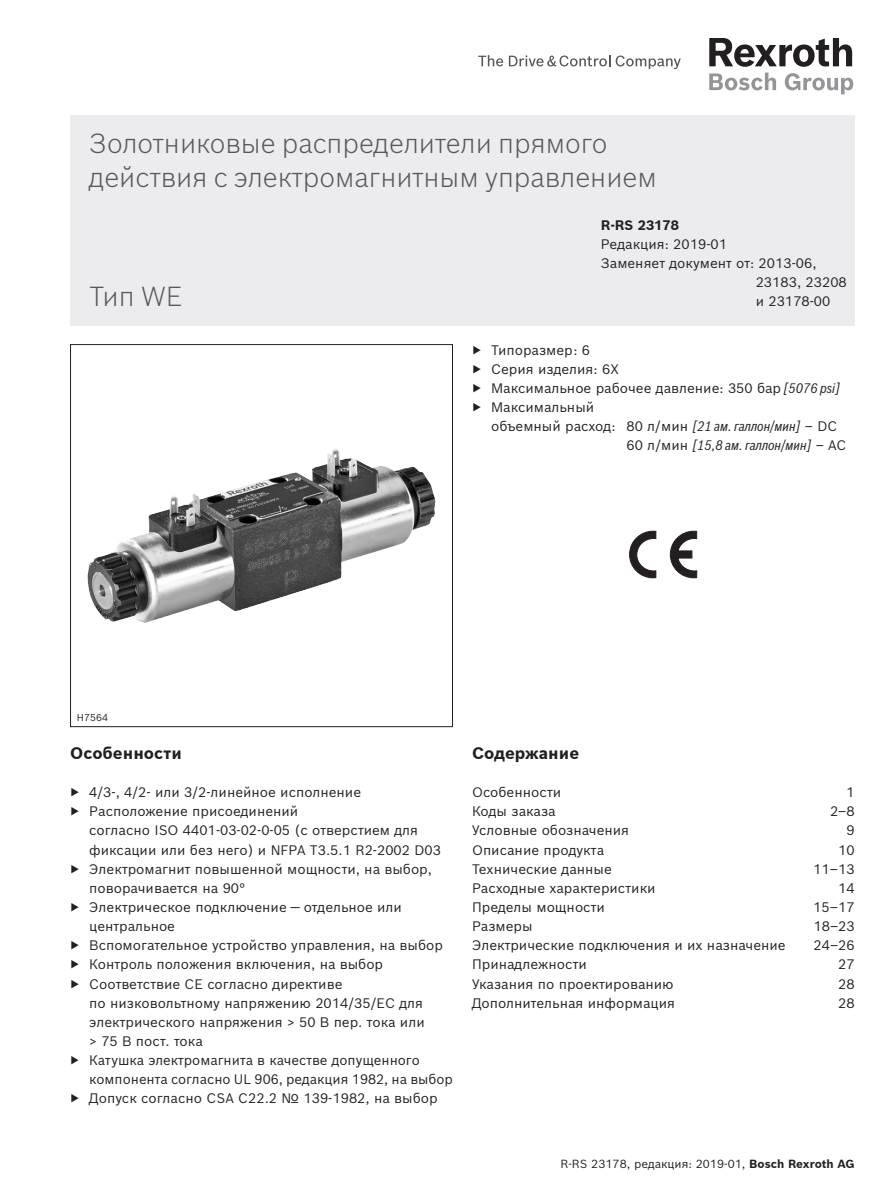
<style>
.page{position:relative;width:893px;height:1191px;background:#fff}
.page>*{position:absolute;margin:0;border:0;box-sizing:border-box;transform-origin:0 0}
.t1{font:300 27px/33.5px "Bosch Sans";color:#57585a}
.t2{font:700 16.5px "Bosch Sans";color:#231f20}
.t3{font:13.5px/19.2px "Bosch Sans";color:#231f20}
.t4{font:italic 13.5px "Bosch Sans Cond";color:#231f20}
.t5{font:700 13.5px "Bosch Sans";color:#231f20}
.t6{font:11.55px "Bosch Sans";color:#231f20}
.t7{font:9.75px "Bosch Sans";letter-spacing:.01em;color:#231f20}
.s1{font-family:"Bosch Sans Cond";font-style:italic}
.s2{font-family:"Bosch Sans";font-style:normal}
.s3{font-weight:700}
</style>
<div class="page">
<div style="left:70px;top:115px;width:785px;height:210px;background:#ececee"></div>
<svg style="left:616px;top:55px;width:65px;height:14px"></svg>
<svg style="left:509px;top:55px;width:101px;height:11px"></svg>
<svg style="left:479px;top:55px;width:24px;height:11px"></svg>
<svg style="left:709px;top:73px;width:67px;height:17px"></svg>
<svg style="left:785px;top:73px;width:68px;height:21px"></svg>
<svg style="left:709px;top:38px;width:143px;height:29px"></svg>
<img style="left:87px;top:452px;width:245px;height:169px">
<div style="left:70px;top:344px;width:383px;height:383px;border:1px solid #231f20"></div>
<svg style="left:670px;top:531px;width:27px;height:47px"></svg>
<svg style="left:629px;top:531px;width:27px;height:47px"></svg>
<h1 class="t1" style="left:89px;top:126px;width:569px">Золотниковые распределители прямого действия с электромагнитным управлением</h1>
<h1 class="t1" style="left:89px;top:279px;width:95px">Тип WE</h1>
<p class="t5" style="left:601px;top:216px;width:80px">R-RS 23178</p>
<p class="t3" style="left:601px;top:234px;width:128px">Редакция: 2019-01</p>
<p class="t3" style="left:601px;top:253px;width:217px">Заменяет документ от: 2013-06,</p>
<p class="t3" style="left:756px;top:272px;width:93px">23183, 23208</p>
<p class="t3" style="left:756px;top:291px;width:76px">и 23178-00</p>
<p class="t3" style="left:472px;top:340px;width:369px">▶ Типоразмер: 6<br>▶ Серия изделия: 6X<br>▶ Максимальное рабочее давление: 350 бар <span class="s1">[5076 psi] </span>▶ Максимальный</p>
<p class="t3" style="left:491px;top:416px;width:348px">объемный расход: 80 л/мин <span class="s1">[21 ам. галлон/мин]</span> – DC</p>
<p class="t4" style="left:626px;top:435px;width:222px"><span class="s2">60 л/мин</span> [15,8 ам. галлон/мин] <span class="s2">– AC</span></p>
<p class="t7" style="left:77px;top:710px;width:33px">H7564</p>
<p class="t2" style="left:70px;top:742px;width:113px">Особенности</p>
<p class="t3" style="left:70px;top:782px;width:292px">▶ 4/3-, 4/2- или 3/2-линейное исполнение ▶ Расположение присоединений</p>
<p class="t3" style="left:89px;top:820px;width:330px">согласно ISO 4401-03-02-0-05 (с отверстием для</p>
<p class="t3" style="left:89px;top:839px;width:353px">фиксации или без него) и NFPA T3.5.1 R2-2002 D03</p>
<p class="t3" style="left:70px;top:858px;width:363px">▶ Электромагнит повышенной мощности, на выбор,</p>
<p class="t3" style="left:89px;top:878px;width:158px">поворачивается на 90°</p>
<p class="t3" style="left:70px;top:897px;width:333px">▶ Электрическое подключение — отдельное или</p>
<p class="t3" style="left:89px;top:916px;width:87px">центральное</p>
<p class="t3" style="left:70px;top:935px;width:374px">▶ Вспомогательное устройство управления, на выбор</p>
<p class="t3" style="left:70px;top:954px;width:315px">▶ Контроль положения включения, на выбор</p>
<p class="t3" style="left:70px;top:973px;width:274px">▶ Соответствие CE согласно директиве</p>
<p class="t3" style="left:89px;top:992px;width:335px">по низковольтному напряжению 2014/35/ЕС для</p>
<p class="t3" style="left:89px;top:1011px;width:337px">электрического напряжения &gt; 50 В пер. тока или</p>
<p class="t3" style="left:89px;top:1031px;width:115px">&gt; 75 В пост. тока</p>
<p class="t3" style="left:70px;top:1050px;width:351px">▶ Катушка электромагнита в качестве допущенного</p>
<p class="t3" style="left:89px;top:1069px;width:365px">компонента согласно UL 906, редакция 1982, на выбор</p>
<p class="t3" style="left:70px;top:1088px;width:369px">▶ Допуск согласно CSA C22.2 № 139-1982, на выбор</p>
<p class="t2" style="left:472px;top:742px;width:109px">Содержание</p>
<p class="t3" style="left:472px;top:782px;width:91px">Особенности</p>
<p class="t3" style="left:846px;top:782px;width:10px">1</p>
<p class="t3" style="left:472px;top:801px;width:85px">Коды заказа</p>
<p class="t3" style="left:830px;top:801px;width:26px">2–8</p>
<p class="t3" style="left:472px;top:820px;width:159px">Условные обозначения</p>
<p class="t3" style="left:846px;top:820px;width:10px">9</p>
<p class="t3" style="left:472px;top:839px;width:134px">Описание продукта</p>
<p class="t3" style="left:838px;top:839px;width:18px">10</p>
<p class="t3" style="left:472px;top:858px;width:141px">Технические данные</p>
<p class="t3" style="left:813px;top:858px;width:43px">11–13</p>
<p class="t3" style="left:472px;top:878px;width:185px">Расходные характеристики</p>
<p class="t3" style="left:838px;top:878px;width:18px">14</p>
<p class="t3" style="left:472px;top:897px;width:135px">Пределы мощности</p>
<p class="t3" style="left:813px;top:897px;width:43px">15–17</p>
<p class="t3" style="left:472px;top:916px;width:62px">Размеры</p>
<p class="t3" style="left:813px;top:916px;width:43px">18–23</p>
<p class="t3" style="left:472px;top:935px;width:315px">Электрические подключения и их назначение</p>
<p class="t3" style="left:813px;top:935px;width:43px">24–26</p>
<p class="t3" style="left:472px;top:954px;width:116px">Принадлежности</p>
<p class="t3" style="left:838px;top:954px;width:18px">27</p>
<p class="t3" style="left:472px;top:973px;width:203px">Указания по проектированию</p>
<p class="t3" style="left:838px;top:973px;width:18px">28</p>
<p class="t3" style="left:472px;top:992px;width:204px">Дополнительная информация</p>
<p class="t3" style="left:838px;top:992px;width:18px">28</p>
<p class="t6" style="left:560px;top:1155px;width:296px">R-RS 23178, редакция: 2019-01, <span class="s3">Bosch Rexroth AG</span></p>
</div>
